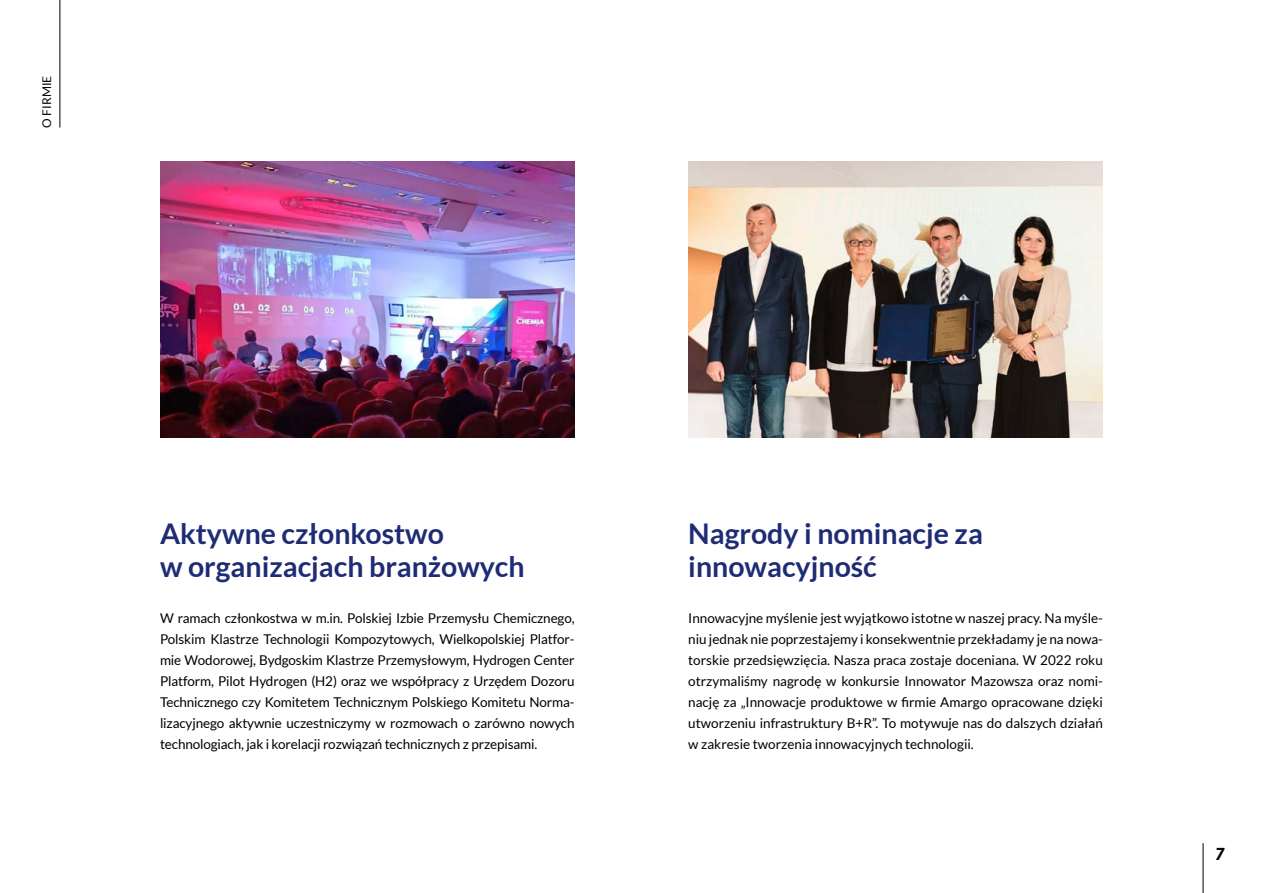
<style>
.page{position:relative;width:1263px;height:893px;background:#fff}
.page>*{position:absolute;margin:0;border:0;box-sizing:border-box;transform-origin:0 0}
.t1{font:700 28.5px/33px "Lato";color:#1e2b75}
.t2{font:italic 900 16.5px "Lato";color:#000}
.t3{font:13.5px/21px "Lato";letter-spacing:-.01em;color:#000;text-align:justify}
.t4{font:12px "Lato";color:#000}
</style>
<div class="page">
<hr style="left:1203px;top:843px;width:1px;height:50px;background:#000">
<img style="left:160px;top:162px;width:415px;height:276px">
<img style="left:688px;top:162px;width:415px;height:276px">
<hr style="left:60px;top:0;width:1px;height:128px;background:#000">
<p class="t4" style="left:40px;top:128px;width:53px;rotate:-90deg">O FIRMIE</p>
<h1 class="t1" style="left:160px;top:517px;width:366px">Aktywne członkostwo<br>w organizacjach branżowych</h1>
<p class="t3" style="left:160px;top:607px;width:416px">W ramach członkostwa w m.in. Polskiej Izbie Przemysłu Chemicznego, Polskim Klastrze Technologii Kompozytowych, Wielkopolskiej Platfor&shy;mie Wodorowej, Bydgoskim Klastrze Przemysłowym, Hydrogen Center Platform, Pilot Hydrogen (H2) oraz we współpracy z Urzędem Dozoru Technicznego czy Komitetem Technicznym Polskiego Komitetu Norma&shy;lizacyjnego aktywnie uczestniczymy w rozmowach o zarówno nowych technologiach, jak i korelacji rozwiązań technicznych z przepisami.</p>
<h1 class="t1" style="left:688px;top:517px;width:296px">Nagrody i nominacje za innowacyjność</h1>
<p class="t3" style="left:688px;top:607px;width:416px">Innowacyjne myślenie jest wyjątkowo istotne w naszej pracy. Na myśle&shy;niu jednak nie poprzestajemy i konsekwentnie przekładamy je na nowa&shy;torskie przedsięwzięcia. Nasza praca zostaje doceniana. W 2022 roku otrzymaliśmy nagrodę w konkursie Innowator Mazowsza oraz nomi&shy;nację za „Innowacje produktowe w firmie Amargo opracowane dzięki utworzeniu infrastruktury B+R”. To motywuje nas do dalszych działań w zakresie tworzenia innowacyjnych technologii.</p>
<p class="t2" style="left:1215px;top:841px;width:11px">7</p>
</div>
